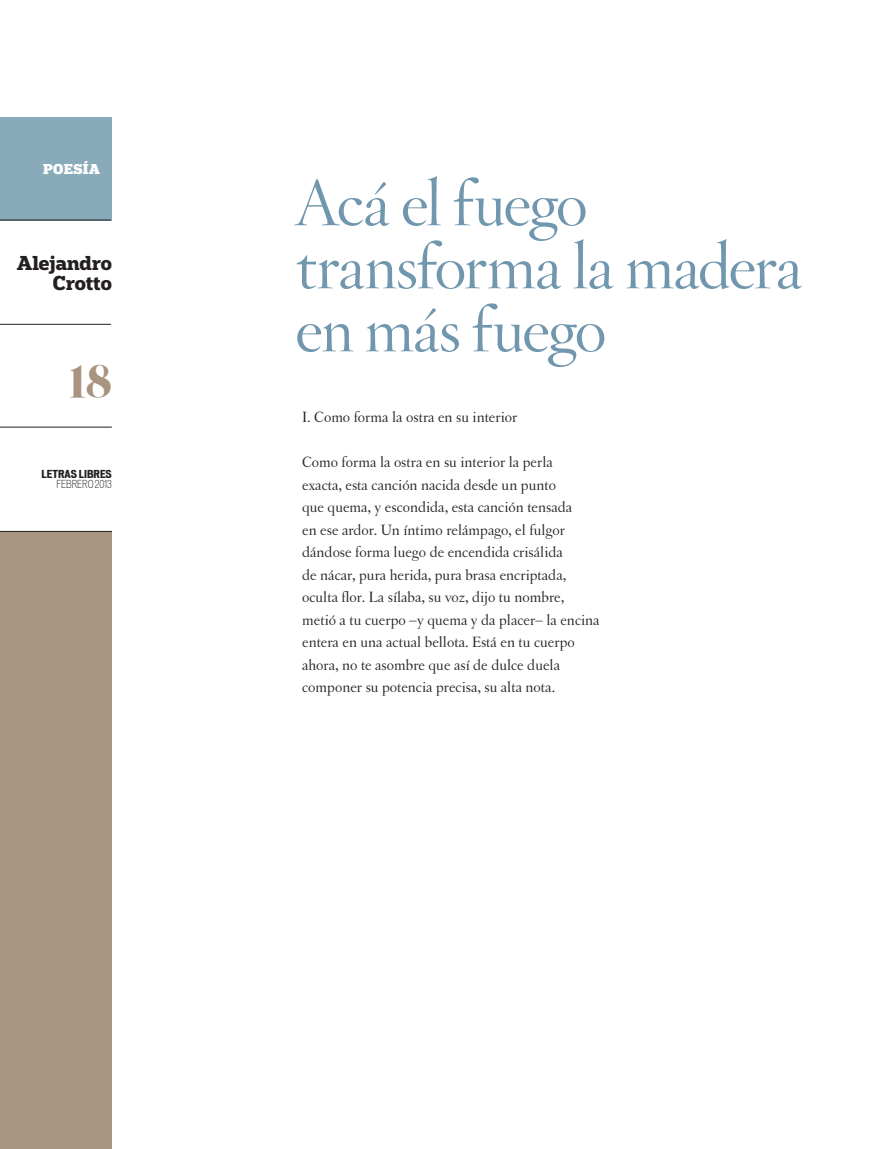
<style>
.page{position:relative;width:894px;height:1149px;background:#fff}
.page>*{position:absolute;margin:0;border:0;box-sizing:border-box;transform-origin:0 0}
.t1{font:300 63px/63px "Hoefler Titling";letter-spacing:-.02em;color:#7097ae}
.t2{font:39px "Eloquent JF";color:#a9947f}
.t3{font:700 19.05px/19.5px "Popular";color:#231f20;text-align:right}
.t4{font:15.75px/22.5px "Letras Oldstyle";color:#231f20}
.t5{font:900 13.5px "Popular";letter-spacing:.02em;color:#fff}
.t6{font:700 expanded 10.5px "Vonnes";color:#231f20}
.t7{font:300 condensed 10.5px "Vonnes";color:#231f20}
</style>
<div class="page">
<div style="left:0;top:117px;width:112px;height:103px;background:#88aab9"></div>
<div style="left:0;top:531px;width:112px;height:617px;background:#a9947f"></div>
<hr style="left:0;top:220px;width:111px;height:1px;background:#231f20">
<hr style="left:0;top:324px;width:111px;height:1px;background:#231f20">
<hr style="left:0;top:531px;width:112px;height:1px;background:#231f20">
<hr style="left:0;top:427px;width:112px;height:1px;background:#231f20">
<p class="t5" style="left:43px;top:160px;width:58px">POESÍA</p>
<p class="t3" style="left:17px;top:253px;width:97px">Alejandro<br>Crotto</p>
<h2 class="t2" style="left:69px;top:356px;width:45px">18</h2>
<p class="t6" style="left:41px;top:467px;width:72px">LETRAS LIBRES</p>
<p class="t7" style="left:56px;top:478px;width:57px">FEBRERO 2013</p>
<h1 class="t1" style="left:295px;top:167px;width:508px">Acá el fuego transforma la madera en más fuego</h1>
<p class="t4" style="left:302px;top:406px;width:217px">I. Como forma la ostra en su interior</p>
<p class="t4" style="left:302px;top:451px;width:299px">Como forma la ostra en su interior la perla<br>exacta, esta canción nacida desde un punto<br>que quema, y escondida, esta canción tensada<br>en ese ardor. Un íntimo relámpago, el fulgor dándose forma luego de encendida crisálida<br>de nácar, pura herida, pura brasa encriptada, oculta flor. La sílaba, su voz, dijo tu nombre, metió a tu cuerpo –y quema y da placer– la encina entera en una actual bellota. Está en tu cuerpo ahora, no te asombre que así de dulce duela componer su potencia precisa, su alta nota.</p>
</div>
